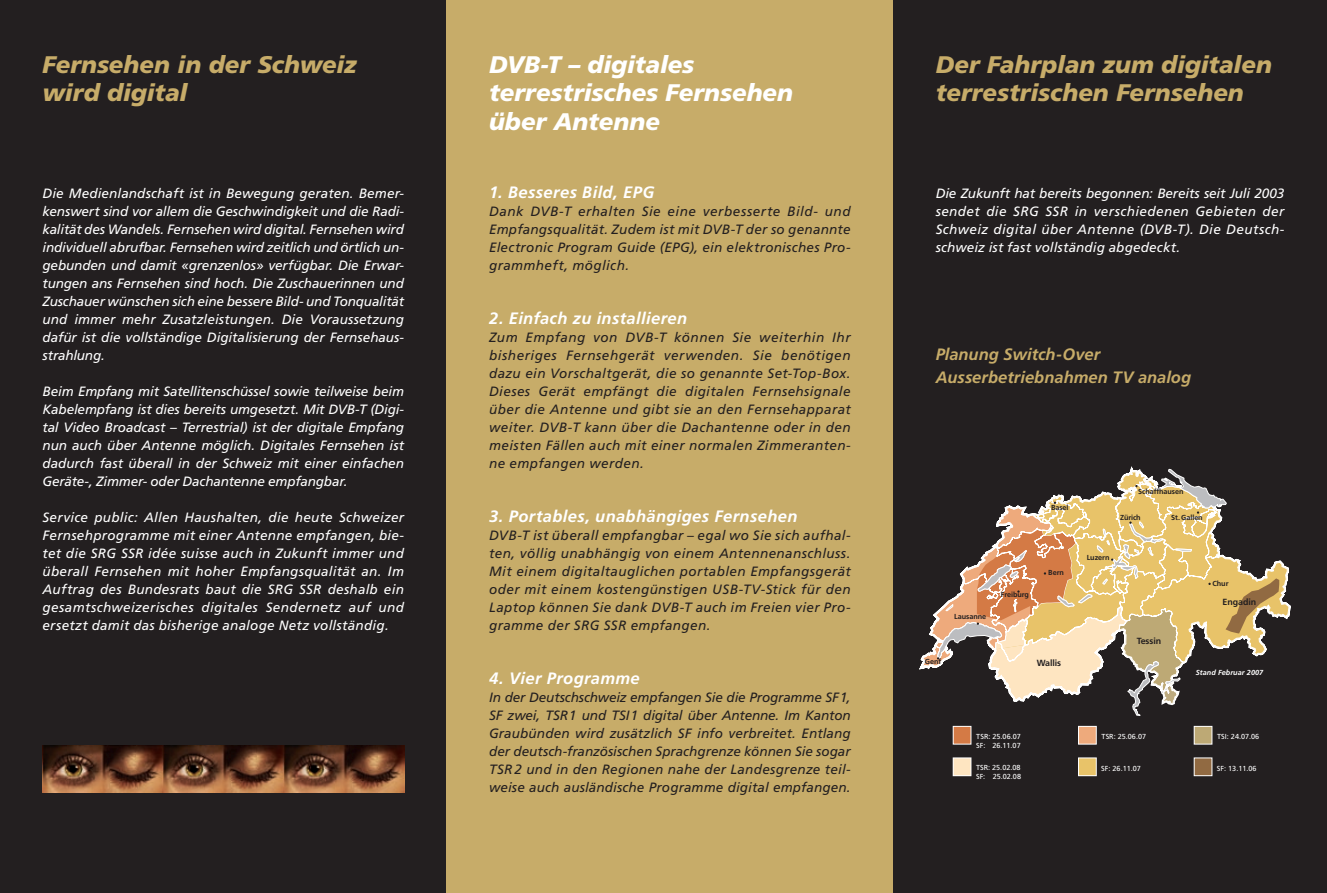
<style>
.page{position:relative;width:1327px;height:893px;background:#231f20}
.page>*{position:absolute;margin:0;border:0;box-sizing:border-box;transform-origin:0 0}
.t1{font:italic 900 24px/28.8px "Frutiger";color:#c7ac69}
.t2{font:italic 900 24px/28.8px "Frutiger";letter-spacing:-.005em;color:#fff}
.t3{font:italic 700 16.5px "Frutiger";letter-spacing:.025em;color:#fff}
.t4{font:italic 700 16.5px/22.5px "Frutiger";color:#c7ac69}
.t5{font:italic 13.5px/18px "Frutiger";letter-spacing:.005em;color:#fff;text-align:justify}
.t6{font:italic 13.5px/18px "Frutiger";letter-spacing:.025em;color:#231f20;text-align:justify}
.t7{font:700 8.85px "Frutiger";letter-spacing:-.01em;color:#231f20}
.t8{font:7.35px "Frutiger";color:#fff}
.t9{font:700 7.35px "Frutiger";letter-spacing:-.01em;color:#231f20}
.t10{font:italic 700 7.35px "Frutiger";letter-spacing:.01em;color:#fff}
</style>
<div class="page">
<div style="left:446px;top:0;width:447px;height:893px;background:#c7ac69"></div>
<img style="left:43px;top:746px;width:361px;height:46px">
<div style="left:1194px;top:726px;width:18px;height:18px;background:#bda975"></div>
<div style="left:1194px;top:726px;width:18px;height:18px;border:1px solid #fff"></div>
<div style="left:1194px;top:758px;width:18px;height:18px;background:#916a42"></div>
<div style="left:1194px;top:758px;width:18px;height:18px;border:1px solid #fff"></div>
<div style="left:1078px;top:726px;width:18px;height:18px;background:#eeaa7c"></div>
<div style="left:1078px;top:726px;width:18px;height:18px;border:1px solid #fff"></div>
<div style="left:953px;top:726px;width:18px;height:18px;background:#d47a45"></div>
<div style="left:953px;top:726px;width:18px;height:18px;border:1px solid #fff"></div>
<div style="left:1078px;top:758px;width:18px;height:18px;background:#e8c369"></div>
<div style="left:1078px;top:758px;width:18px;height:18px;border:1px solid #fff"></div>
<div style="left:953px;top:758px;width:18px;height:18px;background:#fee5c1"></div>
<div style="left:953px;top:758px;width:18px;height:18px;border:1px solid #fff"></div>
<svg style="left:1279px;top:560px;width:10px;height:60px"></svg>
<svg style="left:920px;top:469px;width:359px;height:247px"></svg>
<h1 class="t1" style="left:43px;top:50px;width:315px">Fernsehen in der Schweiz wird digital</h1>
<p class="t5" style="left:43px;top:184px;width:363px">Die Medienlandschaft ist in Bewegung geraten. Bemer&shy;kenswert sind vor allem die Geschwindigkeit und die Radi&shy;kalität des Wandels. Fernsehen wird digital. Fernsehen wird individuell abrufbar. Fernsehen wird zeitlich und örtlich un&shy;gebunden und damit «grenzenlos» verfügbar. Die Erwar&shy;tungen ans Fernsehen sind hoch. Die Zuschauerinnen und Zuschauer wünschen sich eine bessere Bild- und Tonqualität und immer mehr Zusatzleistungen. Die Voraussetzung dafür ist die vollständige Digitalisierung der Fernsehaus&shy;strahlung.</p>
<p class="t5" style="left:43px;top:382px;width:363px">Beim Empfang mit Satellitenschüssel sowie teilweise beim Kabelempfang ist dies bereits umgesetzt. Mit DVB-T (Digi&shy;tal Video Broadcast – Terrestrial) ist der digitale Empfang nun auch über Antenne möglich. Digitales Fernsehen ist dadurch fast überall in der Schweiz mit einer einfachen Geräte-, Zimmer- oder Dachantenne empfangbar.</p>
<p class="t5" style="left:43px;top:508px;width:363px">Service public: Allen Haushalten, die heute Schweizer Fernsehprogramme mit einer Antenne empfangen, bie&shy;tet die SRG SSR idée suisse auch in Zukunft immer und überall Fernsehen mit hoher Empfangsqualität an. Im Auftrag des Bundesrats baut die SRG SSR deshalb ein gesamtschweizerisches digitales Sendernetz auf und ersetzt damit das bisherige analoge Netz vollständig.</p>
<h1 class="t2" style="left:489px;top:50px;width:306px">DVB-T – digitales terrestrisches Fernsehen über Antenne</h1>
<p class="t3" style="left:489px;top:183px;width:167px">1. Besseres Bild, EPG</p>
<p class="t6" style="left:489px;top:202px;width:363px">Dank DVB-T erhalten Sie eine verbesserte Bild- und Empfangsqualität. Zudem ist mit DVB-T der so genannte Electronic Program Guide (EPG), ein elektronisches Pro&shy;grammheft, möglich.</p>
<p class="t3" style="left:489px;top:309px;width:200px">2. Einfach zu installieren</p>
<p class="t6" style="left:489px;top:328px;width:363px">Zum Empfang von DVB-T können Sie weiterhin Ihr bisheriges Fernsehgerät verwenden. Sie benötigen dazu ein Vorschaltgerät, die so genannte Set-Top-Box.<br>Dieses Gerät empfängt die digitalen Fernsehsignale über die Antenne und gibt sie an den Fernsehapparat weiter. DVB-T kann über die Dachantenne oder in den meisten Fällen auch mit einer normalen Zimmeranten&shy;ne empfangen werden.</p>
<p class="t3" style="left:489px;top:507px;width:310px">3. Portables, unabhängiges Fernsehen</p>
<p class="t6" style="left:489px;top:526px;width:363px">DVB-T ist überall empfangbar – egal wo Sie sich aufhal&shy;ten, völlig unabhängig von einem Antennenanschluss.<br>Mit einem digitaltauglichen portablen Empfangsgerät oder mit einem kostengünstigen USB-TV-Stick für den Laptop können Sie dank DVB-T auch im Freien vier Pro&shy;gramme der SRG SSR empfangen.</p>
<p class="t3" style="left:489px;top:669px;width:152px">4. Vier Programme</p>
<p class="t6" style="left:489px;top:688px;width:363px">In der Deutschschweiz empfangen Sie die Programme SF1, SF zwei, TSR1 und TSI1 digital über Antenne. Im Kanton Graubünden wird zusätzlich SF info verbreitet. Entlang der deutsch-französischen Sprachgrenze können Sie sogar TSR2 und in den Regionen nahe der Landesgrenze teil&shy;weise auch ausländische Programme digital empfangen.</p>
<h1 class="t1" style="left:935px;top:50px;width:338px">Der Fahrplan zum digitalen terrestrischen Fernsehen</h1>
<p class="t5" style="left:935px;top:184px;width:350px">Die Zukunft hat bereits begonnen: Bereits seit Juli 2003 sendet die SRG SSR in verschiedenen Gebieten der Schweiz digital über Antenne (DVB-T). Die Deutsch&shy;schweiz ist fast vollständig abgedeckt.</p>
<p class="t4" style="left:935px;top:343px;width:257px">Planung Switch-Over<br>Ausserbetriebnahmen TV analog</p>
<p class="t9" style="left:1051px;top:503px;width:19px">Basel</p>
<p class="t9" style="left:954px;top:613px;width:33px">Lausanne</p>
<p class="t9" style="left:925px;top:657px;width:18px">Genf</p>
<p class="t9" style="left:1001px;top:590px;width:30px">Freiburg</p>
<p class="t9" style="left:1048px;top:568px;width:17px">Bern</p>
<p class="t7" style="left:1036px;top:658px;width:26px">Wallis</p>
<p class="t9" style="left:1138px;top:487px;width:47px">Schaffhausen</p>
<p class="t9" style="left:1171px;top:513px;width:33px">St. Gallen</p>
<p class="t9" style="left:1120px;top:513px;width:22px">Zürich</p>
<p class="t9" style="left:1086px;top:554px;width:24px">Luzern</p>
<p class="t7" style="left:1137px;top:636px;width:26px">Tessin</p>
<p class="t9" style="left:1212px;top:579px;width:17px">Chur</p>
<p class="t7" style="left:1222px;top:597px;width:35px">Engadin</p>
<p class="t10" style="left:1195px;top:669px;width:69px">Stand Februar 2007</p>
<p class="t8" style="left:976px;top:732px;width:46px">TSR: 25.06.07</p>
<p class="t8" style="left:1101px;top:732px;width:46px">TSR: 25.06.07</p>
<p class="t8" style="left:976px;top:741px;width:46px">SF: 26.11.07</p>
<p class="t8" style="left:976px;top:764px;width:46px">TSR: 25.02.08</p>
<p class="t8" style="left:1101px;top:764px;width:41px">SF: 26.11.07</p>
<p class="t8" style="left:976px;top:772px;width:47px">SF: 25.02.08</p>
<p class="t8" style="left:1217px;top:732px;width:44px">TSI: 24.07.06</p>
<p class="t8" style="left:1217px;top:764px;width:41px">SF: 13.11.06</p>
</div>
